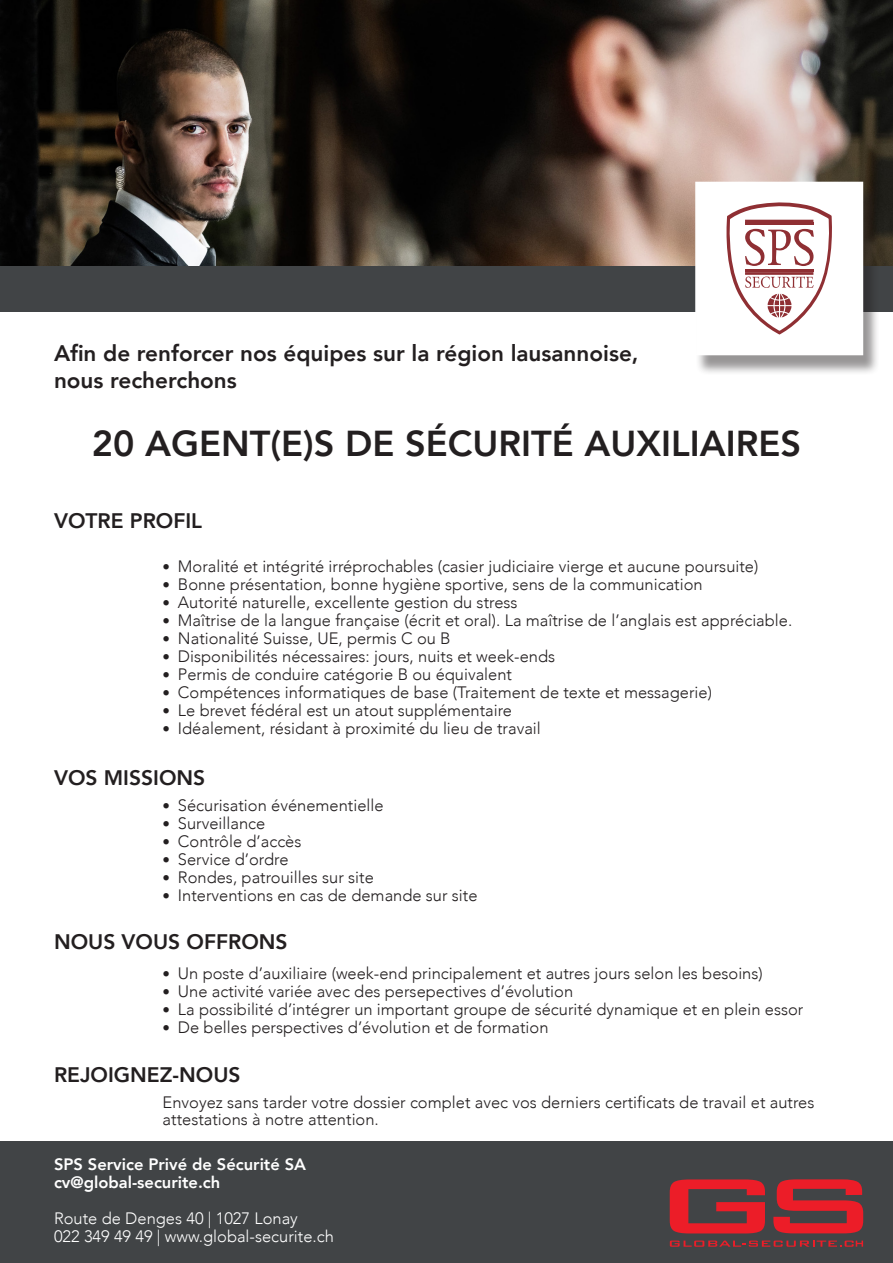
<style>
.page{position:relative;width:893px;height:1263px;background:#fff}
.page>*{position:absolute;margin:0;border:0;box-sizing:border-box;transform-origin:0 0}
.t1{font:800 36px "Avenir";color:#231f20}
.t2{font:800 22.5px/27px "Avenir";color:#231f20}
.t3{font:800 21px "Avenir";color:#231f20}
.t4{font:300 16.5px/16.5px "Avenir";color:#231f20}
.t5{font:300 16.5px/18px "Avenir";color:#fff}
.t6{font:800 16.5px "Avenir";color:#fff}
.s1{font-size:15px}
</style>
<div class="page">
<img style="left:0;top:0;width:893px;height:266px">
<div style="left:0;top:266px;width:893px;height:45px;background:#414446"></div>
<div style="left:695px;top:186px;width:184px;height:190px;background:#231f20;opacity:.47"></div>
<div style="left:695px;top:182px;width:168px;height:173px;background:#fff"></div>
<svg style="left:726px;top:202px;width:106px;height:133px"></svg>
<div style="left:0;top:1142px;width:893px;height:121px;background:#414446"></div>
<svg style="left:773px;top:1179px;width:90px;height:54px"></svg>
<svg style="left:670px;top:1179px;width:95px;height:54px"></svg>
<svg style="left:670px;top:1240px;width:193px;height:7px"></svg>
<p class="t2" style="left:54px;top:339px;width:586px">Afin de renforcer nos équipes sur la région lausannoise, nous recherchons</p>
<p class="t1" style="left:92px;top:416px;width:711px">20 AGENT(E)S DE SÉCURITÉ AUXILIAIRES</p>
<p class="t3" style="left:54px;top:505px;width:150px">VOTRE PROFIL</p>
<p class="t4" style="left:163px;top:558px;width:597px"><span class="s1">•</span> Moralité et intégrité irréprochables (casier judiciaire vierge et aucune poursuite)</p>
<p class="t4" style="left:163px;top:576px;width:542px"><span class="s1">•</span> Bonne présentation, bonne hygiène sportive, sens de la communication</p>
<p class="t4" style="left:163px;top:594px;width:356px"><span class="s1">•</span> Autorité naturelle, excellente gestion du stress</p>
<p class="t4" style="left:163px;top:612px;width:631px"><span class="s1">•</span> Maîtrise de la langue française (écrit et oral). La maîtrise de l’anglais est appréciable.</p>
<p class="t4" style="left:163px;top:630px;width:290px"><span class="s1">•</span> Nationalité Suisse, UE, permis C ou B</p>
<p class="t4" style="left:163px;top:648px;width:394px"><span class="s1">•</span> Disponibilités nécessaires: jours, nuits et week-ends</p>
<p class="t4" style="left:163px;top:666px;width:351px"><span class="s1">•</span> Permis de conduire catégorie B ou équivalent</p>
<p class="t4" style="left:163px;top:684px;width:551px"><span class="s1">•</span> Compétences informatiques de base (Traitement de texte et messagerie)</p>
<p class="t4" style="left:163px;top:702px;width:351px"><span class="s1">•</span> Le brevet fédéral est un atout supplémentaire</p>
<p class="t4" style="left:163px;top:720px;width:380px"><span class="s1">•</span> Idéalement, résidant à proximité du lieu de travail</p>
<p class="t3" style="left:54px;top:761px;width:153px">VOS MISSIONS</p>
<p class="t4" style="left:163px;top:797px;width:223px"><span class="s1">•</span> Sécurisation événementielle</p>
<p class="t4" style="left:163px;top:815px;width:104px"><span class="s1">•</span> Surveillance</p>
<p class="t4" style="left:163px;top:833px;width:140px"><span class="s1">•</span> Contrôle d’accès</p>
<p class="t4" style="left:163px;top:851px;width:127px"><span class="s1">•</span> Service d’ordre</p>
<p class="t4" style="left:163px;top:869px;width:213px"><span class="s1">•</span> Rondes, patrouilles sur site</p>
<p class="t4" style="left:163px;top:887px;width:316px"><span class="s1">•</span> Interventions en cas de demande sur site</p>
<p class="t3" style="left:54px;top:925px;width:235px">NOUS VOUS OFFRONS</p>
<p class="t4" style="left:163px;top:965px;width:602px"><span class="s1">•</span> Un poste d’auxiliaire (week-end principalement et autres jours selon les besoins)</p>
<p class="t4" style="left:163px;top:983px;width:412px"><span class="s1">•</span> Une activité variée avec des persepectives d’évolution</p>
<p class="t4" style="left:163px;top:1001px;width:642px"><span class="s1">•</span> La possibilité d’intégrer un important groupe de sécurité dynamique et en plein essor</p>
<p class="t4" style="left:163px;top:1019px;width:387px"><span class="s1">•</span> De belles perspectives d’évolution et de formation</p>
<p class="t3" style="left:54px;top:1058px;width:188px">REJOIGNEZ-NOUS</p>
<p class="t4" style="left:163px;top:1094px;width:653px">Envoyez sans tarder votre dossier complet avec vos derniers certificats de travail et autres attestations à notre attention.</p>
<p class="t6" style="left:54px;top:1151px;width:254px">SPS Service Privé de Sécurité SA</p>
<p class="t6" style="left:54px;top:1169px;width:168px">cv@global-securite.ch</p>
<p class="t5" style="left:54px;top:1209px;width:281px">Route de Denges 40 | 1027 Lonay<br>022 349 49 49 | www.global-securite.ch</p>
</div>
